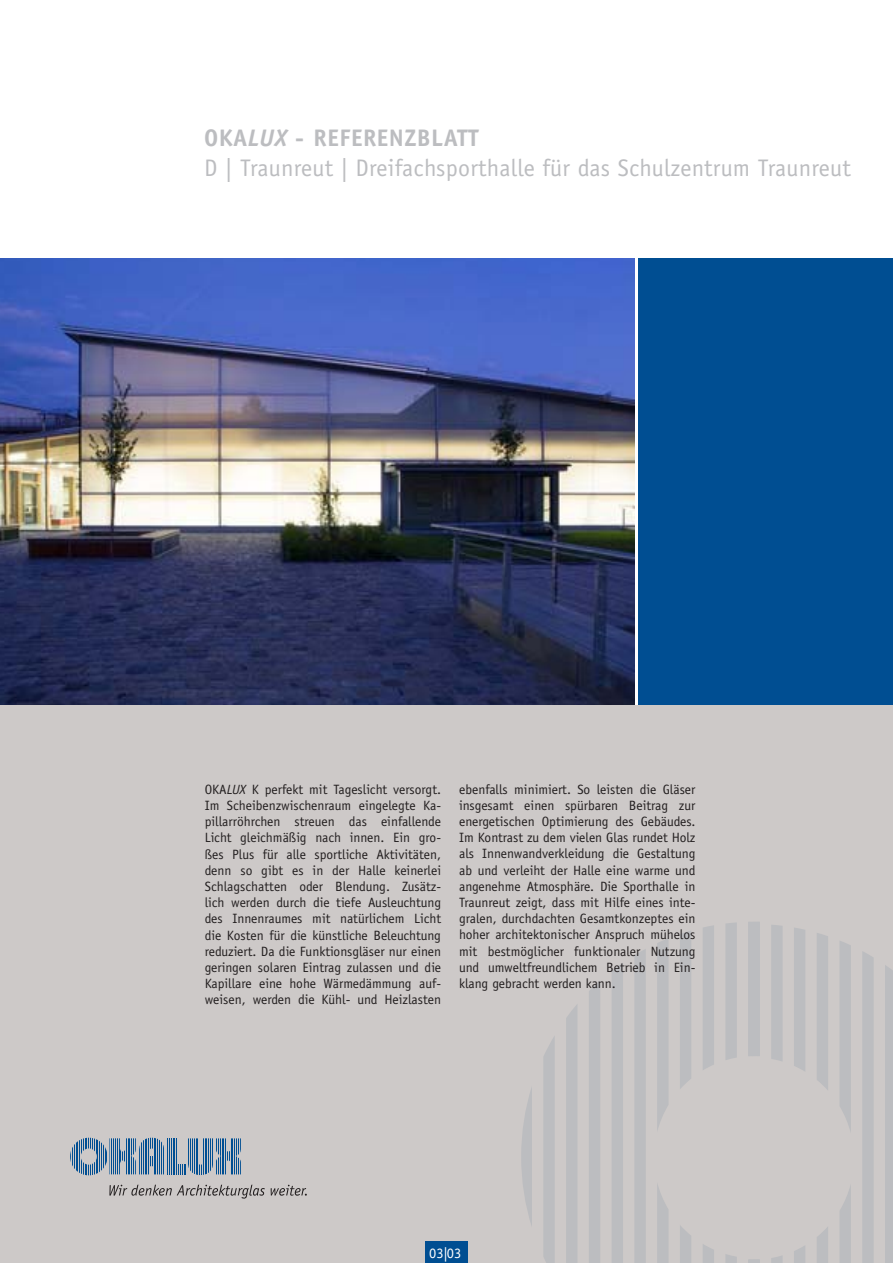
<style>
.page{position:relative;width:893px;height:1263px;background:#fff}
.page>*{position:absolute;margin:0;border:0;box-sizing:border-box;transform-origin:0 0}
.t1{font:24px "Officina Sans";letter-spacing:.01em;color:#bcbdc0}
.t2{font:700 24px "Officina Sans";letter-spacing:.02em;color:#bcbdc0}
.t3{font:14.4px "Officina Sans";color:#fff}
.t4{font:13.5px/16.2px "Officina Sans";color:#231f20;text-align:justify}
.s1{font-style:italic}
</style>
<div class="page">
<div style="left:638px;top:259px;width:255px;height:446px;background:#004e92"></div>
<img style="left:0;top:259px;width:634px;height:446px">
<div style="left:1px;top:705px;width:892px;height:558px;background:#cdc9c8"></div>
<svg style="left:726px;top:1254px;width:11px;height:9px"></svg>
<div style="left:726px;top:923px;width:11px;height:137px;background:#bcbdc0"></div>
<svg style="left:703px;top:1244px;width:11px;height:19px"></svg>
<div style="left:703px;top:925px;width:11px;height:145px;background:#bcbdc0"></div>
<svg style="left:680px;top:1226px;width:11px;height:37px"></svg>
<div style="left:680px;top:931px;width:11px;height:158px;background:#bcbdc0"></div>
<svg style="left:657px;top:1184px;width:11px;height:79px"></svg>
<svg style="left:657px;top:939px;width:11px;height:191px"></svg>
<div style="left:634px;top:949px;width:12px;height:314px;background:#bcbdc0"></div>
<div style="left:612px;top:963px;width:11px;height:300px;background:#bcbdc0"></div>
<div style="left:589px;top:981px;width:11px;height:282px;background:#bcbdc0"></div>
<div style="left:566px;top:1005px;width:11px;height:258px;background:#bcbdc0"></div>
<div style="left:543px;top:1036px;width:12px;height:227px;background:#bcbdc0"></div>
<svg style="left:521px;top:1088px;width:11px;height:138px"></svg>
<svg style="left:748px;top:1259px;width:12px;height:4px"></svg>
<div style="left:771px;top:925px;width:12px;height:136px;background:#bcbdc0"></div>
<svg style="left:771px;top:1256px;width:12px;height:7px"></svg>
<div style="left:794px;top:928px;width:11px;height:143px;background:#bcbdc0"></div>
<svg style="left:794px;top:1246px;width:11px;height:17px"></svg>
<div style="left:817px;top:933px;width:11px;height:157px;background:#bcbdc0"></div>
<svg style="left:817px;top:1227px;width:11px;height:36px"></svg>
<svg style="left:840px;top:941px;width:11px;height:190px"></svg>
<svg style="left:840px;top:1186px;width:11px;height:77px"></svg>
<div style="left:862px;top:952px;width:12px;height:311px;background:#bcbdc0"></div>
<div style="left:885px;top:965px;width:8px;height:298px;background:#bcbdc0"></div>
<div style="left:748px;top:922px;width:12px;height:134px;background:#bcbdc0"></div>
<hr style="left:139px;top:1138px;width:1px;height:36px;background:#004e92">
<hr style="left:141px;top:1138px;width:1px;height:36px;background:#004e92">
<hr style="left:143px;top:1138px;width:1px;height:36px;background:#004e92">
<hr style="left:145px;top:1138px;width:1px;height:36px;background:#004e92">
<hr style="left:146px;top:1138px;width:1px;height:36px;background:#004e92">
<hr style="left:148px;top:1138px;width:1px;height:36px;background:#004e92">
<hr style="left:150px;top:1138px;width:1px;height:36px;background:#004e92">
<hr style="left:152px;top:1138px;width:1px;height:36px;background:#004e92">
<hr style="left:154px;top:1138px;width:1px;height:36px;background:#004e92">
<hr style="left:156px;top:1138px;width:1px;height:36px;background:#004e92">
<hr style="left:157px;top:1138px;width:1px;height:36px;background:#004e92">
<hr style="left:159px;top:1138px;width:1px;height:36px;background:#004e92">
<hr style="left:161px;top:1138px;width:1px;height:36px;background:#004e92">
<hr style="left:163px;top:1138px;width:1px;height:36px;background:#004e92">
<hr style="left:70px;top:1138px;width:1px;height:37px;background:#004e92">
<hr style="left:72px;top:1138px;width:1px;height:37px;background:#004e92">
<hr style="left:74px;top:1138px;width:1px;height:37px;background:#004e92">
<hr style="left:76px;top:1138px;width:1px;height:37px;background:#004e92">
<hr style="left:77px;top:1138px;width:1px;height:37px;background:#004e92">
<hr style="left:79px;top:1138px;width:1px;height:37px;background:#004e92">
<hr style="left:81px;top:1138px;width:1px;height:37px;background:#004e92">
<hr style="left:83px;top:1138px;width:1px;height:37px;background:#004e92">
<hr style="left:85px;top:1138px;width:1px;height:37px;background:#004e92">
<hr style="left:87px;top:1138px;width:1px;height:37px;background:#004e92">
<hr style="left:88px;top:1138px;width:1px;height:37px;background:#004e92">
<hr style="left:90px;top:1138px;width:1px;height:37px;background:#004e92">
<hr style="left:92px;top:1138px;width:1px;height:37px;background:#004e92">
<hr style="left:94px;top:1138px;width:1px;height:37px;background:#004e92">
<hr style="left:96px;top:1138px;width:1px;height:37px;background:#004e92">
<hr style="left:97px;top:1138px;width:1px;height:37px;background:#004e92">
<hr style="left:99px;top:1138px;width:1px;height:37px;background:#004e92">
<hr style="left:101px;top:1138px;width:1px;height:37px;background:#004e92">
<hr style="left:103px;top:1138px;width:1px;height:37px;background:#004e92">
<hr style="left:105px;top:1138px;width:1px;height:37px;background:#004e92">
<hr style="left:107px;top:1138px;width:1px;height:37px;background:#004e92">
<hr style="left:109px;top:1138px;width:1px;height:36px;background:#004e92">
<hr style="left:111px;top:1138px;width:1px;height:36px;background:#004e92">
<hr style="left:113px;top:1138px;width:1px;height:36px;background:#004e92">
<hr style="left:115px;top:1138px;width:1px;height:36px;background:#004e92">
<hr style="left:117px;top:1138px;width:1px;height:36px;background:#004e92">
<hr style="left:119px;top:1138px;width:1px;height:36px;background:#004e92">
<hr style="left:120px;top:1138px;width:1px;height:36px;background:#004e92">
<hr style="left:122px;top:1138px;width:1px;height:36px;background:#004e92">
<hr style="left:124px;top:1138px;width:1px;height:36px;background:#004e92">
<hr style="left:126px;top:1138px;width:1px;height:36px;background:#004e92">
<hr style="left:128px;top:1138px;width:1px;height:36px;background:#004e92">
<hr style="left:129px;top:1138px;width:1px;height:36px;background:#004e92">
<hr style="left:131px;top:1138px;width:1px;height:36px;background:#004e92">
<hr style="left:133px;top:1138px;width:1px;height:36px;background:#004e92">
<hr style="left:135px;top:1138px;width:1px;height:36px;background:#004e92">
<hr style="left:167px;top:1138px;width:1px;height:36px;background:#004e92">
<hr style="left:169px;top:1138px;width:1px;height:36px;background:#004e92">
<hr style="left:171px;top:1138px;width:1px;height:36px;background:#004e92">
<hr style="left:173px;top:1138px;width:1px;height:36px;background:#004e92">
<hr style="left:175px;top:1138px;width:1px;height:36px;background:#004e92">
<hr style="left:176px;top:1138px;width:1px;height:36px;background:#004e92">
<svg style="left:178px;top:1164px;width:8px;height:10px"></svg>
<hr style="left:188px;top:1138px;width:1px;height:37px;background:#004e92">
<hr style="left:190px;top:1138px;width:1px;height:37px;background:#004e92">
<hr style="left:192px;top:1138px;width:1px;height:37px;background:#004e92">
<hr style="left:194px;top:1138px;width:1px;height:37px;background:#004e92">
<hr style="left:196px;top:1138px;width:1px;height:37px;background:#004e92">
<hr style="left:197px;top:1138px;width:1px;height:37px;background:#004e92">
<hr style="left:199px;top:1138px;width:1px;height:37px;background:#004e92">
<hr style="left:201px;top:1138px;width:1px;height:37px;background:#004e92">
<hr style="left:203px;top:1138px;width:1px;height:37px;background:#004e92">
<hr style="left:205px;top:1138px;width:1px;height:37px;background:#004e92">
<hr style="left:206px;top:1138px;width:1px;height:37px;background:#004e92">
<hr style="left:208px;top:1138px;width:1px;height:37px;background:#004e92">
<hr style="left:210px;top:1138px;width:1px;height:37px;background:#004e92">
<hr style="left:212px;top:1138px;width:1px;height:37px;background:#004e92">
<hr style="left:216px;top:1138px;width:1px;height:36px;background:#004e92">
<hr style="left:218px;top:1138px;width:1px;height:36px;background:#004e92">
<hr style="left:220px;top:1138px;width:1px;height:36px;background:#004e92">
<hr style="left:222px;top:1138px;width:1px;height:36px;background:#004e92">
<hr style="left:223px;top:1138px;width:1px;height:36px;background:#004e92">
<hr style="left:225px;top:1138px;width:1px;height:36px;background:#004e92">
<hr style="left:227px;top:1138px;width:1px;height:36px;background:#004e92">
<hr style="left:229px;top:1138px;width:1px;height:36px;background:#004e92">
<hr style="left:231px;top:1138px;width:1px;height:36px;background:#004e92">
<hr style="left:232px;top:1138px;width:1px;height:36px;background:#004e92">
<hr style="left:234px;top:1138px;width:1px;height:36px;background:#004e92">
<hr style="left:236px;top:1138px;width:1px;height:36px;background:#004e92">
<hr style="left:238px;top:1138px;width:1px;height:36px;background:#004e92">
<hr style="left:240px;top:1138px;width:1px;height:36px;background:#004e92">
<svg style="left:109px;top:1184px;width:156px;height:14px"></svg>
<svg style="left:271px;top:1185px;width:36px;height:11px"></svg>
<div style="left:425px;top:1242px;width:42px;height:21px;background:#004e92"></div>
<p class="t2" style="left:204px;top:123px;width:276px">OKA<span class="s1">LUX</span> - REFERENZBLATT</p>
<p class="t1" style="left:204px;top:154px;width:648px">D | Traunreut | Dreifachsporthalle für das Schulzentrum Traunreut</p>
<p class="t4" style="left:205px;top:781px;width:238px">OKA<span class="s1">LUX</span> K perfekt mit Tageslicht versorgt.<br>Im Scheibenzwischenraum eingelegte Ka&shy;pillarröhrchen streuen das einfallende Licht gleichmäßig nach innen. Ein gro&shy;ßes Plus für alle sportliche Aktivitäten, denn so gibt es in der Halle keinerlei Schlagschatten oder Blendung. Zusätz&shy;lich werden durch die tiefe Ausleuchtung des Innenraumes mit natürlichem Licht die Kosten für die künstliche Beleuchtung reduziert. Da die Funktionsgläser nur einen geringen solaren Eintrag zulassen und die Kapillare eine hohe Wärmedämmung auf&shy;weisen, werden die Kühl- und Heizlasten</p>
<p class="t4" style="left:459px;top:781px;width:238px">ebenfalls minimiert. So leisten die Gläser insgesamt einen spürbaren Beitrag zur energetischen Optimierung des Gebäudes.<br>Im Kontrast zu dem vielen Glas rundet Holz als Innenwandverkleidung die Gestaltung ab und verleiht der Halle eine warme und angenehme Atmosphäre. Die Sporthalle in Traunreut zeigt, dass mit Hilfe eines inte&shy;gralen, durchdachten Gesamtkonzeptes ein hoher architektonischer Anspruch mühelos mit bestmöglicher funktionaler Nutzung und umweltfreundlichem Betrieb in Ein&shy;klang gebracht werden kann.</p>
<p class="t3" style="left:429px;top:1244px;width:34px">03|03</p>
</div>
